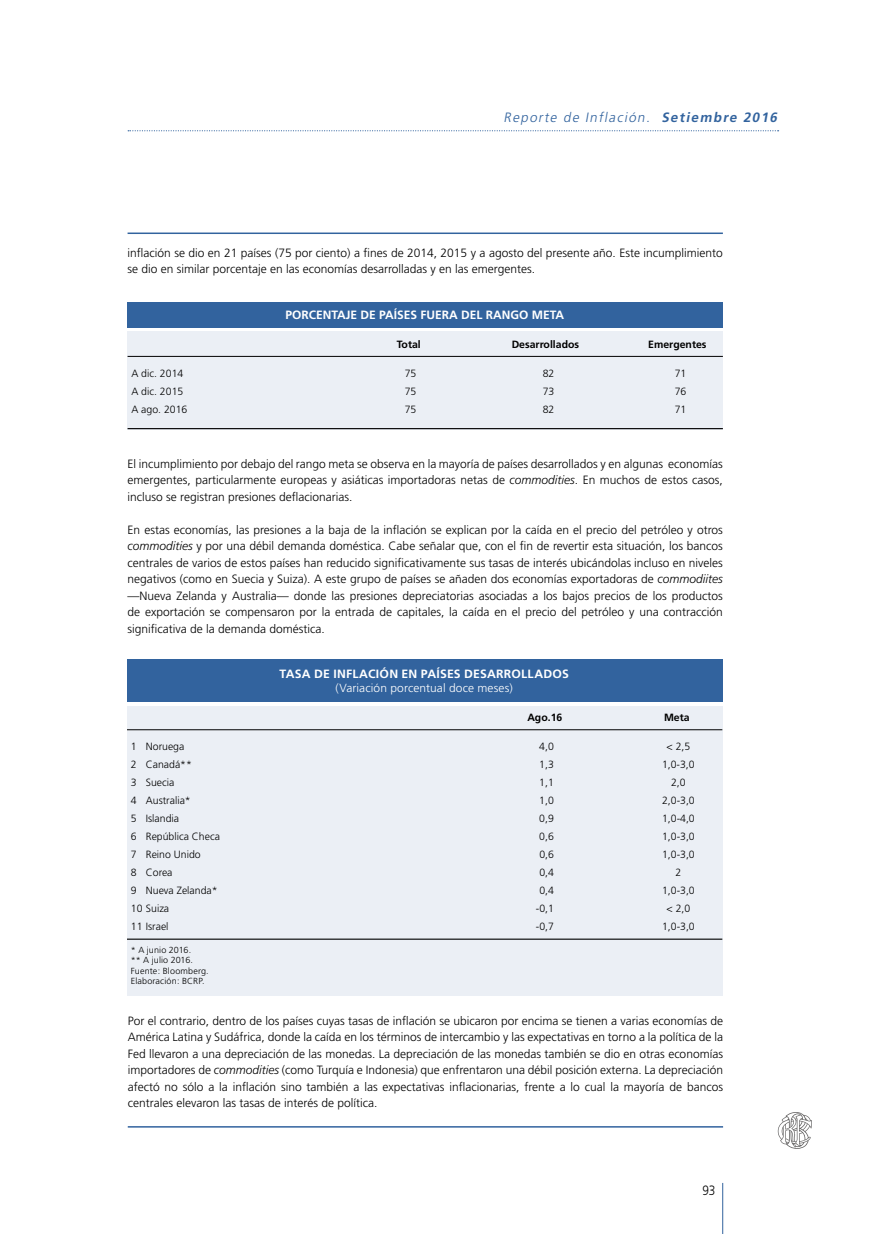
<style>
.page{position:relative;width:893px;height:1234px;background:#fff}
.page>*{position:absolute;margin:0;border:0;box-sizing:border-box;transform-origin:0 0}
.t1{font:italic 300 13.5px "Frutiger";color:#32639e}
.t2{font:300 13.5px "Frutiger";color:#000;scale:.88 1}
.t3{font:300 12px/16.5px "Frutiger";color:#000;text-align:justify}
.t4{font:700 12px "Frutiger";color:#fff}
.t5{font:300 11.7px "Frutiger";letter-spacing:.01em;color:#fff}
.t6{font:300 10.5px "Frutiger";color:#000}
.t7{font:700 10.5px "Frutiger";color:#000}
.t8{font:300 8.85px/10.6px "Frutiger";letter-spacing:.015em;color:#000}
.s1{font-weight:700}
.s2{font-style:italic}
</style>
<div class="page">
<svg style="left:128px;top:130px;width:651px;height:1px"></svg>
<hr style="left:722px;top:1182px;width:1px;height:51px;background:#32639e">
<svg style="left:778px;top:1112px;width:34px;height:37px"></svg>
<div style="left:128px;top:331px;width:595px;height:98px;background:#ebeff5"></div>
<div style="left:128px;top:301px;width:595px;height:26px;background:#32639e"></div>
<hr style="left:128px;top:356px;width:595px;height:1px;background:#000">
<hr style="left:128px;top:428px;width:595px;height:1px;background:#000">
<div style="left:127px;top:705px;width:595px;height:290px;background:#ebeff5"></div>
<div style="left:127px;top:659px;width:595px;height:43px;background:#32639e"></div>
<hr style="left:127px;top:729px;width:595px;height:1px;background:#000">
<hr style="left:127px;top:938px;width:595px;height:1px;background:#000">
<hr style="left:128px;top:232px;width:595px;height:2px;background:#32639e">
<hr style="left:128px;top:1125px;width:595px;height:2px;background:#32639e">
<p class="t1" style="left:504px;top:110px;width:278px">Reporte de Inflación. <span class="s1">Setiembre 2016</span></p>
<p class="t3" style="left:128px;top:244px;width:597px">inflación se dio en 21 países (75 por ciento) a fines de 2014, 2015 y a agosto del presente año. Este incumplimiento se dio en similar porcentaje en las economías desarrolladas y en las emergentes.</p>
<p class="t4" style="left:285px;top:308px;width:280px">PORCENTAJE DE PAÍSES FUERA DEL RANGO META</p>
<p class="t7" style="left:397px;top:338px;width:25px">Total</p>
<p class="t7" style="left:512px;top:338px;width:69px">Desarrollados</p>
<p class="t7" style="left:648px;top:338px;width:60px">Emergentes</p>
<p class="t6" style="left:131px;top:367px;width:53px">A dic. 2014</p>
<p class="t6" style="left:405px;top:367px;width:13px">75</p>
<p class="t6" style="left:543px;top:367px;width:13px">82</p>
<p class="t6" style="left:675px;top:367px;width:13px">71</p>
<p class="t6" style="left:131px;top:385px;width:53px">A dic. 2015</p>
<p class="t6" style="left:405px;top:385px;width:13px">75</p>
<p class="t6" style="left:543px;top:385px;width:13px">73</p>
<p class="t6" style="left:675px;top:385px;width:13px">76</p>
<p class="t6" style="left:131px;top:403px;width:58px">A ago. 2016</p>
<p class="t6" style="left:405px;top:403px;width:13px">75</p>
<p class="t6" style="left:543px;top:403px;width:13px">82</p>
<p class="t6" style="left:675px;top:403px;width:13px">71</p>
<p class="t3" style="left:128px;top:455px;width:597px">El incumplimiento por debajo del rango meta se observa en la mayoría de países desarrollados y en algunas economías emergentes, particularmente europeas y asiáticas importadoras netas de <span class="s2">commodities</span>. En muchos de estos casos, incluso se registran presiones deflacionarias.</p>
<p class="t3" style="left:128px;top:521px;width:597px">En estas economías, las presiones a la baja de la inflación se explican por la caída en el precio del petróleo y otros <span class="s2">commodities</span> y por una débil demanda doméstica. Cabe señalar que, con el fin de revertir esta situación, los bancos centrales de varios de estos países han reducido significativamente sus tasas de interés ubicándolas incluso en niveles negativos (como en Suecia y Suiza). A este grupo de países se añaden dos economías exportadoras de <span class="s2">commodiites </span>—Nueva Zelanda y Australia— donde las presiones depreciatorias asociadas a los bajos precios de los productos de exportación se compensaron por la entrada de capitales, la caída en el precio del petróleo y una contracción significativa de la demanda doméstica.</p>
<p class="t4" style="left:279px;top:666px;width:291px">TASA DE INFLACIÓN EN PAÍSES DESARROLLADOS</p>
<p class="t5" style="left:336px;top:681px;width:179px">(Variación porcentual doce meses)</p>
<p class="t7" style="left:527px;top:711px;width:37px">Ago.16</p>
<p class="t7" style="left:664px;top:711px;width:27px">Meta</p>
<p class="t6" style="left:131px;top:740px;width:55px">1 Noruega</p>
<p class="t6" style="left:539px;top:740px;width:16px">4,0</p>
<p class="t6" style="left:666px;top:740px;width:25px">&lt; 2,5</p>
<p class="t6" style="left:131px;top:758px;width:63px">2 Canadá**</p>
<p class="t6" style="left:539px;top:758px;width:16px">1,3</p>
<p class="t6" style="left:662px;top:758px;width:34px">1,0-3,0</p>
<p class="t6" style="left:131px;top:776px;width:45px">3 Suecia</p>
<p class="t6" style="left:539px;top:776px;width:16px">1,1</p>
<p class="t6" style="left:671px;top:776px;width:16px">2,0</p>
<p class="t6" style="left:131px;top:794px;width:61px">4 Australia*</p>
<p class="t6" style="left:539px;top:794px;width:16px">1,0</p>
<p class="t6" style="left:662px;top:794px;width:34px">2,0-3,0</p>
<p class="t6" style="left:131px;top:812px;width:50px">5 Islandia</p>
<p class="t6" style="left:539px;top:812px;width:16px">0,9</p>
<p class="t6" style="left:662px;top:812px;width:34px">1,0-4,0</p>
<p class="t6" style="left:131px;top:830px;width:91px">6 República Checa</p>
<p class="t6" style="left:539px;top:830px;width:16px">0,6</p>
<p class="t6" style="left:662px;top:830px;width:34px">1,0-3,0</p>
<p class="t6" style="left:131px;top:848px;width:71px">7 Reino Unido</p>
<p class="t6" style="left:539px;top:848px;width:16px">0,6</p>
<p class="t6" style="left:662px;top:848px;width:34px">1,0-3,0</p>
<p class="t6" style="left:131px;top:866px;width:43px">8 Corea</p>
<p class="t6" style="left:539px;top:866px;width:16px">0,4</p>
<p class="t6" style="left:675px;top:866px;width:7px">2</p>
<p class="t6" style="left:131px;top:884px;width:88px">9 Nueva Zelanda*</p>
<p class="t6" style="left:539px;top:884px;width:16px">0,4</p>
<p class="t6" style="left:662px;top:884px;width:34px">1,0-3,0</p>
<p class="t6" style="left:131px;top:902px;width:40px">10 Suiza</p>
<p class="t6" style="left:536px;top:902px;width:20px">-0,1</p>
<p class="t6" style="left:666px;top:902px;width:25px">&lt; 2,0</p>
<p class="t6" style="left:131px;top:920px;width:39px">11 Israel</p>
<p class="t6" style="left:536px;top:920px;width:20px">-0,7</p>
<p class="t6" style="left:662px;top:920px;width:34px">1,0-3,0</p>
<p class="t8" style="left:131px;top:944px;width:79px">* A junio 2016.<br>** A julio 2016.<br>Fuente: Bloomberg.<br>Elaboración: BCRP.</p>
<p class="t3" style="left:128px;top:1012px;width:597px">Por el contrario, dentro de los países cuyas tasas de inflación se ubicaron por encima se tienen a varias economías de América Latina y Sudáfrica, donde la caída en los términos de intercambio y las expectativas en torno a la política de la Fed llevaron a una depreciación de las monedas. La depreciación de las monedas también se dio en otras economías importadores de <span class="s2">commodities</span> (como Turquía e Indonesia) que enfrentaron una débil posición externa. La depreciación afectó no sólo a la inflación sino también a las expectativas inflacionarias, frente a lo cual la mayoría de bancos centrales elevaron las tasas de interés de política.</p>
<p class="t2" style="left:702px;top:1182px;width:16px">93</p>
</div>
